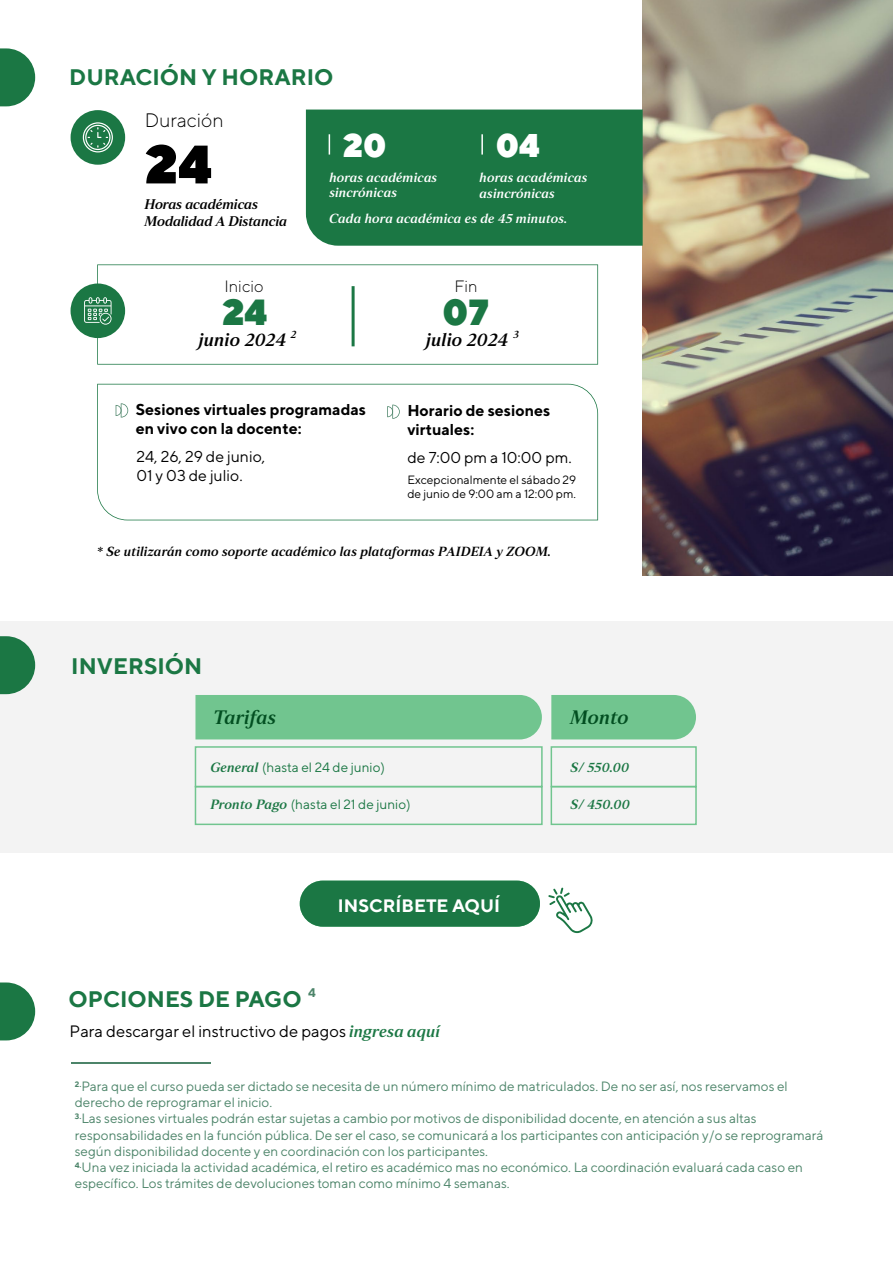
<style>
.page{position:relative;width:893px;height:1263px;background:#fff}
.page>*{position:absolute;margin:0;border:0;box-sizing:border-box;transform-origin:0 0}
.t1{font:900 54px "TT Norms";color:#000}
.t2{font:900 36.3px "TT Norms";color:#1b7744}
.t3{font:900 32.85px "TT Norms";color:#fff}
.t4{font:700 22.5px "TT Norms";color:#1b7744}
.t5{font:19.5px "Strato Pro Demi Bold It";color:#024f21}
.t6{font:300 19.5px "TT Norms";color:#000}
.t7{font:18.3px "Strato Pro Demi Bold It";color:#000}
.t8{font:700 18px "TT Norms";color:#fff}
.t9{font:16.5px "TT Norms";color:#000}
.t10{font:300 16.35px "TT Norms";color:#000}
.t11{font:700 15.75px/18.9px "TT Norms";color:#000}
.t12{font:15.75px/18.9px "TT Norms";color:#000}
.t13{font:14.1px/16.6px "Strato Pro Demi Bold It";letter-spacing:-.02em;color:#000}
.t14{font:13.5px/16.2px "TT Norms";color:#4c8469}
.t15{font:13.5px "TT Norms";color:#1b7744}
.t16{font:13.5px "Strato Pro Demi Bold It";color:#1b7744}
.t17{font:13.2px/15.6px "Strato Pro Demi Bold It";color:#fff}
.t18{font:13.2px "Strato Pro Demi Bold It";color:#000}
.t19{font:700 12.6px "TT Norms";color:#4c8469}
.t20{font:12px/14.4px "TT Norms";color:#000}
.t21{font:10.65px "Strato Pro Demi Bold It";color:#000}
.s1{font-family:"Strato Pro Demi Bold It"}
.s2{font-family:"Strato Pro Demi Bold It";color:#1b7744}
</style>
<div class="page">
<img style="left:643px;top:0;width:250px;height:576px">
<div style="left:0;top:622px;width:893px;height:231px;background:#f3f3f3"></div>
<div style="left:306px;top:110px;width:337px;height:136px;background:#1b7744"></div>
<div style="left:551px;top:695px;width:145px;height:44px;background:#71c58f"></div>
<div style="left:195px;top:695px;width:347px;height:44px;background:#71c58f"></div>
<div style="left:71px;top:110px;width:54px;height:55px;background:#1b7744;border-radius:50%"></div>
<svg style="left:329px;top:134px;width:1px;height:21px"></svg>
<hr style="left:481px;top:134px;width:2px;height:21px;background:#fff">
<div style="left:195px;top:746px;width:348px;height:41px;border:2px solid #71c58f"></div>
<div style="left:195px;top:786px;width:348px;height:39px;border:2px solid #71c58f"></div>
<div style="left:551px;top:786px;width:146px;height:39px;border:2px solid #71c58f"></div>
<div style="left:551px;top:746px;width:146px;height:41px;border:2px solid #71c58f"></div>
<div style="left:300px;top:881px;width:240px;height:46px;background:#1b7744;border-radius:23px"></div>
<hr style="left:71px;top:1062px;width:140px;height:2px;background:#4c8469">
<svg style="left:0;top:48px;width:35px;height:58px"></svg>
<svg style="left:0;top:636px;width:35px;height:58px"></svg>
<svg style="left:0;top:982px;width:35px;height:58px"></svg>
<svg style="left:83px;top:122px;width:30px;height:30px"></svg>
<svg style="left:548px;top:888px;width:45px;height:45px"></svg>
<svg style="left:97px;top:264px;width:501px;height:101px"></svg>
<svg style="left:97px;top:384px;width:501px;height:136px"></svg>
<hr style="left:352px;top:286px;width:3px;height:60px;background:#1b7744">
<div style="left:71px;top:283px;width:54px;height:55px;background:#1b7744;border-radius:50%"></div>
<svg style="left:84px;top:297px;width:28px;height:28px"></svg>
<h3 class="t4" style="left:69px;top:63px;width:266px">DURACIÓN Y HORARIO</h3>
<h3 class="t6" style="left:145px;top:109px;width:81px">Duración</h3>
<h1 class="t1" style="left:145px;top:129px;width:69px">24</h1>
<p class="t13" style="left:145px;top:196px;width:144px">Horas académicas<br>Modalidad A Distancia</p>
<p class="t10" style="left:224px;top:276px;width:41px">Inicio</p>
<h3 class="t3" style="left:343px;top:124px;width:45px">20</h3>
<p class="t17" style="left:329px;top:169px;width:110px">horas académicas sincrónicas</p>
<h3 class="t3" style="left:496px;top:124px;width:46px">04</h3>
<p class="t17" style="left:480px;top:169px;width:110px">horas académicas asincrónicas</p>
<p class="t17" style="left:329px;top:211px;width:240px">Cada hora académica es de 45 minutos.</p>
<p class="t10" style="left:454px;top:276px;width:25px">Fin</p>
<h2 class="t2" style="left:222px;top:288px;width:47px">24</h2>
<h3 class="t7" style="left:199px;top:328px;width:89px">junio 2024</h3>
<h2 class="t2" style="left:442px;top:288px;width:48px">07</h2>
<h3 class="t7" style="left:426px;top:328px;width:84px">julio 2024</h3>
<p class="t21" style="left:291px;top:328px;width:7px">2</p>
<p class="t21" style="left:513px;top:328px;width:7px">3</p>
<p class="t11" style="left:136px;top:400px;width:232px">Sesiones virtuales programadas en vivo con la docente:</p>
<p class="t11" style="left:407px;top:400px;width:144px">Horario de sesiones virtuales:</p>
<p class="t12" style="left:136px;top:447px;width:130px">24, 26, 29 de junio,<br>01 y 03 de julio.</p>
<p class="t12" style="left:407px;top:448px;width:166px">de 7:00 pm a 10:00 pm.</p>
<p class="t20" style="left:407px;top:472px;width:170px">Excepcionalmente el sábado 29 de junio de 9:00 am a 12:00 pm.</p>
<p class="t18" style="left:97px;top:543px;width:456px">* Se utilizarán como soporte académico las plataformas PAIDEIA y ZOOM.</p>
<h3 class="t4" style="left:71px;top:652px;width:133px">INVERSIÓN</h3>
<h3 class="t5" style="left:213px;top:705px;width:64px">Tarifas</h3>
<h3 class="t5" style="left:570px;top:705px;width:60px">Monto</h3>
<p class="t15" style="left:210px;top:759px;width:176px"><span class="s1">General</span> (hasta el 24 de junio)</p>
<p class="t16" style="left:570px;top:759px;width:60px">S/ 550.00</p>
<p class="t15" style="left:210px;top:796px;width:202px"><span class="s1">Pronto Pago</span> (hasta el 21 de junio)</p>
<p class="t16" style="left:570px;top:796px;width:61px">S/ 450.00</p>
<h3 class="t8" style="left:338px;top:894px;width:164px">INSCRÍBETE AQUÍ</h3>
<h3 class="t4" style="left:68px;top:985px;width:235px">OPCIONES DE PAGO</h3>
<p class="t19" style="left:308px;top:985px;width:9px">4</p>
<p class="t9" style="left:70px;top:1021px;width:372px">Para descargar el instructivo de pagos <span class="s2">ingresa aquí</span></p>
<p class="t14" style="left:75px;top:1078px;width:750px"><sup>2.</sup>Para que el curso pueda ser dictado se necesita de un número mínimo de matriculados. De no ser así, nos reservamos el derecho de reprogramar el inicio.<br><sup>3.</sup>Las sesiones virtuales podrán estar sujetas a cambio por motivos de disponibilidad docente, en atención a sus altas responsabilidades en la función pública. De ser el caso, se comunicará a los participantes con anticipación y/o se reprogramará según disponibilidad docente y en coordinación con los participantes.<br><sup>4.</sup>Una vez iniciada la actividad académica, el retiro es académico mas no económico. La coordinación evaluará cada caso en específico. Los trámites de devoluciones toman como mínimo 4 semanas.</p>
</div>
